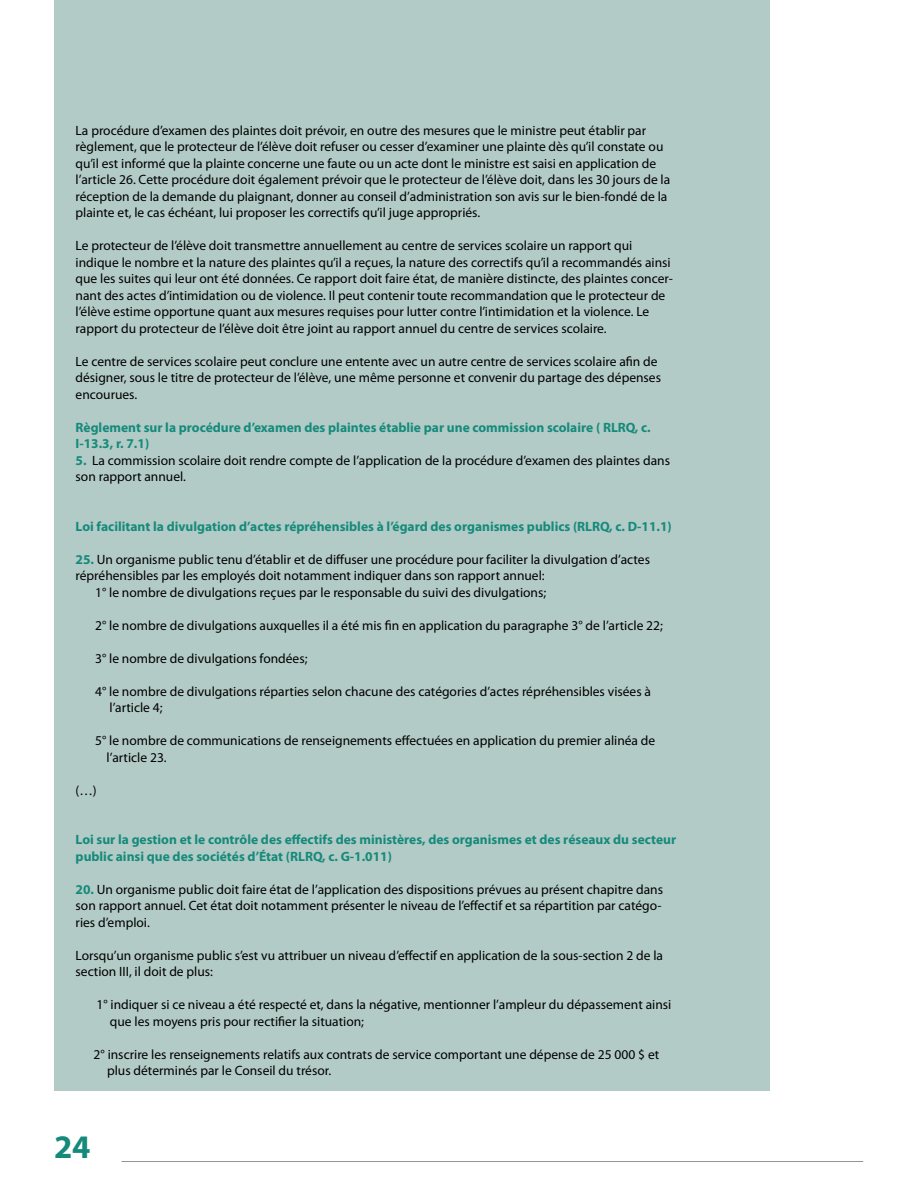
<style>
.page{position:relative;width:918px;height:1188px;background:#fff}
.page>*{position:absolute;margin:0;border:0;box-sizing:border-box;transform-origin:0 0}
.t1{font:700 33px "Myriad Pro";color:#158a7b}
.t2{font:13.5px/16.5px "Myriad Pro";color:#000}
.t3{font:700 13.5px/16.5px "Myriad Pro";color:#158a7b}
.s1{font-weight:700;color:#158a7b}
</style>
<div class="page">
<div style="left:54px;top:0;width:716px;height:1091px;background:#b3cbc6"></div>
<hr style="left:122px;top:1161px;width:741px;height:1px;background:#939598">
<p class="t2" style="left:76px;top:122px;width:596px">La procédure d’examen des plaintes doit prévoir, en outre des mesures que le ministre peut établir par règlement, que le protecteur de l’élève doit refuser ou cesser d’examiner une plainte dès qu’il constate ou qu’il est informé que la plainte concerne une faute ou un acte dont le ministre est saisi en application de l’article 26. Cette procédure doit également prévoir que le protecteur de l’élève doit, dans les 30 jours de la réception de la demande du plaignant, donner au conseil d’administration son avis sur le bien-fondé de la plainte et, le cas échéant, lui proposer les correctifs qu’il juge appropriés.</p>
<p class="t2" style="left:76px;top:237px;width:599px">Le protecteur de l’élève doit transmettre annuellement au centre de services scolaire un rapport qui indique le nombre et la nature des plaintes qu’il a reçues, la nature des correctifs qu’il a recommandés ainsi que les suites qui leur ont été données. Ce rapport doit faire état, de manière distincte, des plaintes concer&shy;nant des actes d’intimidation ou de violence. Il peut contenir toute recommandation que le protecteur de l’élève estime opportune quant aux mesures requises pour lutter contre l’intimidation et la violence. Le rapport du protecteur de l’élève doit être joint au rapport annuel du centre de services scolaire.</p>
<p class="t2" style="left:76px;top:353px;width:587px">Le centre de services scolaire peut conclure une entente avec un autre centre de services scolaire afin de désigner, sous le titre de protecteur de l’élève, une même personne et convenir du partage des dépenses encourues.</p>
<p class="t3" style="left:76px;top:419px;width:577px">Règlement sur la procédure d’examen des plaintes établie par une commission scolaire ( RLRQ, c.<br>I-13.3, r. 7.1)</p>
<p class="t2" style="left:76px;top:452px;width:596px"><span class="s1">5.</span> La commission scolaire doit rendre compte de l’application de la procédure d’examen des plaintes dans son rapport annuel.</p>
<p class="t3" style="left:76px;top:518px;width:598px">Loi facilitant la divulgation d’actes répréhensibles à l’égard des organismes publics (RLRQ, c. D-11.1)</p>
<p class="t2" style="left:76px;top:551px;width:576px"><span class="s1">25.</span> Un organisme public tenu d’établir et de diffuser une procédure pour faciliter la divulgation d’actes</p>
<p class="t2" style="left:76px;top:567px;width:471px">répréhensibles par les employés doit notamment indiquer dans son rapport annuel:</p>
<p class="t2" style="left:95px;top:584px;width:453px">1° le nombre de divulgations reçues par le responsable du suivi des divulgations;</p>
<p class="t2" style="left:95px;top:617px;width:569px">2° le nombre de divulgations auxquelles il a été mis fin en application du paragraphe 3° de l’article 22;</p>
<p class="t2" style="left:95px;top:650px;width:214px">3° le nombre de divulgations fondées;</p>
<p class="t2" style="left:109px;top:683px;width:543px;text-indent:-14px">4° le nombre de divulgations réparties selon chacune des catégories d’actes répréhensibles visées à l’article 4;</p>
<p class="t2" style="left:107px;top:732px;width:550px;text-indent:-11px">5° le nombre de communications de renseignements effectuées en application du premier alinéa de l’article 23.</p>
<p class="t2" style="left:76px;top:782px;width:23px">(…)</p>
<p class="t3" style="left:76px;top:831px;width:602px">Loi sur la gestion et le contrôle des effectifs des ministères, des organismes et des réseaux du secteur public ainsi que des sociétés d’État (RLRQ, c. G-1.011)</p>
<p class="t2" style="left:76px;top:881px;width:589px"><span class="s1">20.</span> Un organisme public doit faire état de l’application des dispositions prévues au présent chapitre dans son rapport annuel. Cet état doit notamment présenter le niveau de l’effectif et sa répartition par catégo&shy;ries d’emploi.</p>
<p class="t2" style="left:76px;top:947px;width:589px">Lorsqu’un organisme public s’est vu attribuer un niveau d’effectif en application de la sous-section 2 de la section III, il doit de plus:</p>
<p class="t2" style="left:110px;top:996px;width:563px;text-indent:-13px">1° indiquer si ce niveau a été respecté et, dans la négative, mentionner l’ampleur du dépassement ainsi que les moyens pris pour rectifier la situation;</p>
<p class="t2" style="left:107px;top:1046px;width:554px;text-indent:-13px">2° inscrire les renseignements relatifs aux contrats de service comportant une dépense de 25 000 $ et plus déterminés par le Conseil du trésor.</p>
<h1 class="t1" style="left:54px;top:1125px;width:38px">24</h1>
</div>
